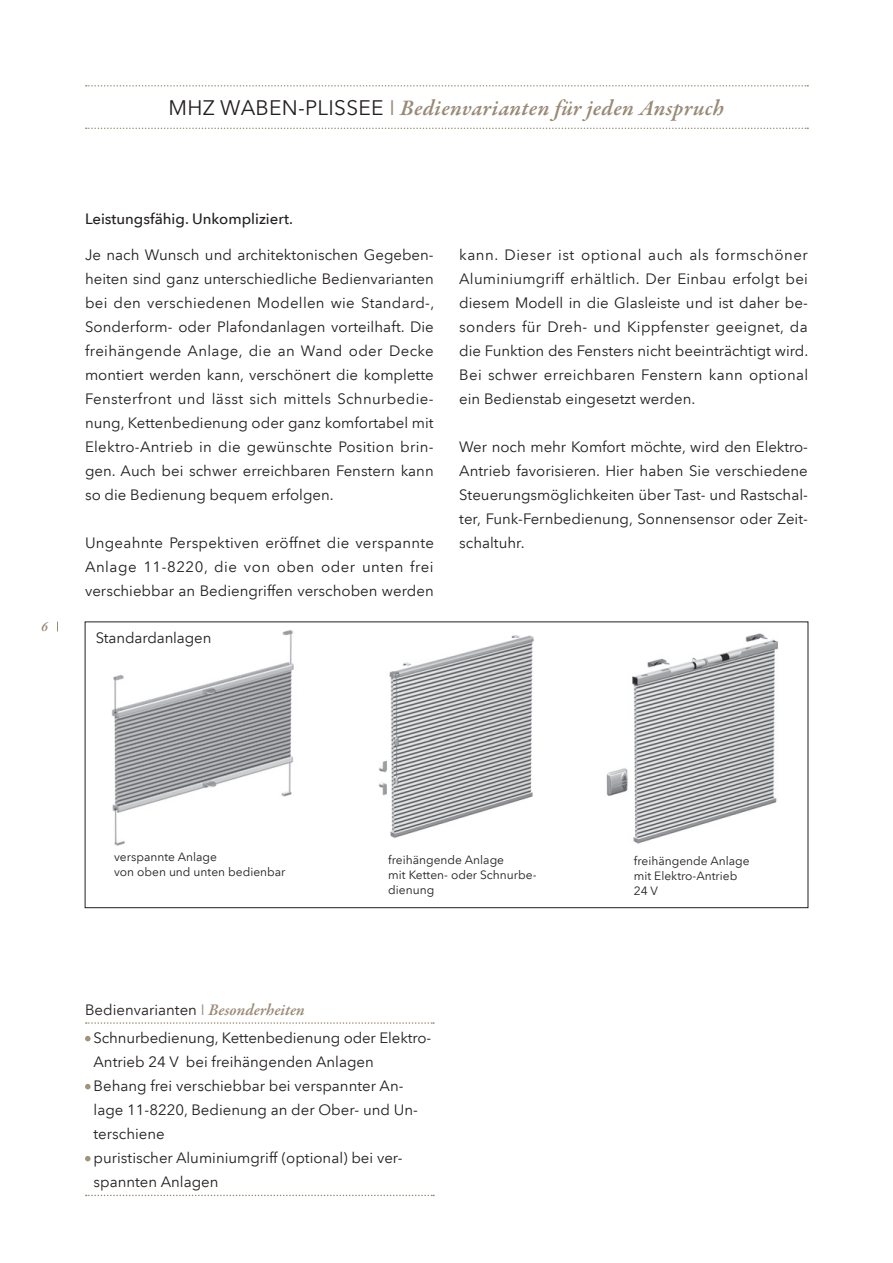
<style>
.page{position:relative;width:893px;height:1263px;background:#fff}
.page>*{position:absolute;margin:0;border:0;box-sizing:border-box;transform-origin:0 0}
.t1{font:italic 600 22.5px "Garamond Premr Pro";letter-spacing:.02em;color:#998a75}
.t2{font:15px/24px "Avenir Next LT Com";color:#231f20;text-align:justify}
.t3{font:500 15px "Avenir Next LT Com";color:#231f20}
.t4{font:italic 600 13.5px "Garamond Premr Pro";color:#998a75}
.t5{font:12px/15px "Avenir Next LT Com";color:#231f20}
.s1{font-family:"Avenir Next LT Com";font-weight:400;font-style:normal;font-size:21px;color:#231f20}
.s2{font-family:"Avenir Next LT Com";font-weight:400;font-style:normal;font-size:21px}
.s3{color:#998a75}
.s4{font-family:"Garamond Premr Pro";font-weight:600;font-style:italic;font-size:16.5px;color:#998a75}
</style>
<div class="page">
<img style="left:111px;top:630px;width:183px;height:216px">
<img style="left:378px;top:635px;width:156px;height:203px">
<img style="left:606px;top:633px;width:172px;height:211px">
<svg style="left:86px;top:85px;width:722px;height:2px"></svg>
<svg style="left:86px;top:128px;width:722px;height:1px"></svg>
<svg style="left:86px;top:1022px;width:348px;height:2px"></svg>
<svg style="left:86px;top:1195px;width:348px;height:1px"></svg>
<svg style="left:85px;top:1036px;width:6px;height:5px"></svg>
<svg style="left:85px;top:1084px;width:6px;height:5px"></svg>
<svg style="left:85px;top:1156px;width:6px;height:5px"></svg>
<h1 class="t1" style="left:169px;top:94px;width:557px"><span class="s1">MHZ WABEN-PLISSEE</span> <span class="s2">I</span> Bedienvarianten für jeden Anspruch</h1>
<p class="t4" style="left:41px;top:619px;width:8px">6</p>
<p class="t3" style="left:85px;top:210px;width:210px">Leistungsfähig. Unkompliziert.</p>
<p class="t2" style="left:85px;top:243px;width:351px">Je nach Wunsch und architektonischen Gegeben&shy;heiten sind ganz unterschiedliche Bedienvarianten bei den verschiedenen Modellen wie Standard-, Sonderform- oder Plafondanlagen vorteilhaft. Die freihängende Anlage, die an Wand oder Decke montiert werden kann, verschönert die komplette Fensterfront und lässt sich mittels Schnurbedie&shy;nung, Kettenbedienung oder ganz komfortabel mit Elektro-Antrieb in die gewünschte Position brin&shy;gen. Auch bei schwer erreichbaren Fenstern kann so die Bedienung bequem erfolgen.</p>
<p class="t2" style="left:85px;top:531px;width:350px">Ungeahnte Perspektiven eröffnet die verspannte Anlage 11-8220, die von oben oder unten frei verschiebbar an Bediengriffen verschoben werden</p>
<p class="t2" style="left:96px;top:626px;width:117px">Standardanlagen</p>
<p class="t2" style="left:459px;top:243px;width:351px">kann. Dieser ist optional auch als formschöner Aluminiumgriff erhältlich. Der Einbau erfolgt bei diesem Modell in die Glasleiste und ist daher be&shy;sonders für Dreh- und Kippfenster geeignet, da die Funktion des Fensters nicht beeinträchtigt wird.<br>Bei schwer erreichbaren Fenstern kann optional ein Bedienstab eingesetzt werden.</p>
<p class="t2" style="left:459px;top:435px;width:350px">Wer noch mehr Komfort möchte, wird den Elektro-Antrieb favorisieren. Hier haben Sie verschiedene Steuerungsmöglichkeiten über Tast- und Rastschal&shy;ter, Funk-Fernbedienung, Sonnensensor oder Zeit&shy;schaltuhr.</p>
<p class="t5" style="left:114px;top:849px;width:173px">verspannte Anlage<br>von oben und unten bedienbar</p>
<p class="t5" style="left:634px;top:853px;width:117px">freihängende Anlage mit Elektro-Antrieb<br>24 V</p>
<p class="t5" style="left:388px;top:852px;width:150px">freihängende Anlage<br>mit Ketten- oder Schnurbe&shy;dienung</p>
<p class="t2" style="left:93px;top:995px;width:339px;line-height:28.3px;text-indent:-8px">Bedienvarianten <span class="s3">I</span> <span class="s4">Besonderheiten<br></span>Schnurbedienung, Kettenbedienung oder Elektro-</p>
<p class="t2" style="left:93px;top:1050px;width:326px;text-align:left">Antrieb 24 V bei freihängenden Anlagen Behang frei verschiebbar bei verspannter An&shy;lage 11-8220, Bedienung an der Ober- und Un&shy;terschiene<br>puristischer Aluminiumgriff (optional) bei ver&shy;spannten Anlagen</p>
</div>
